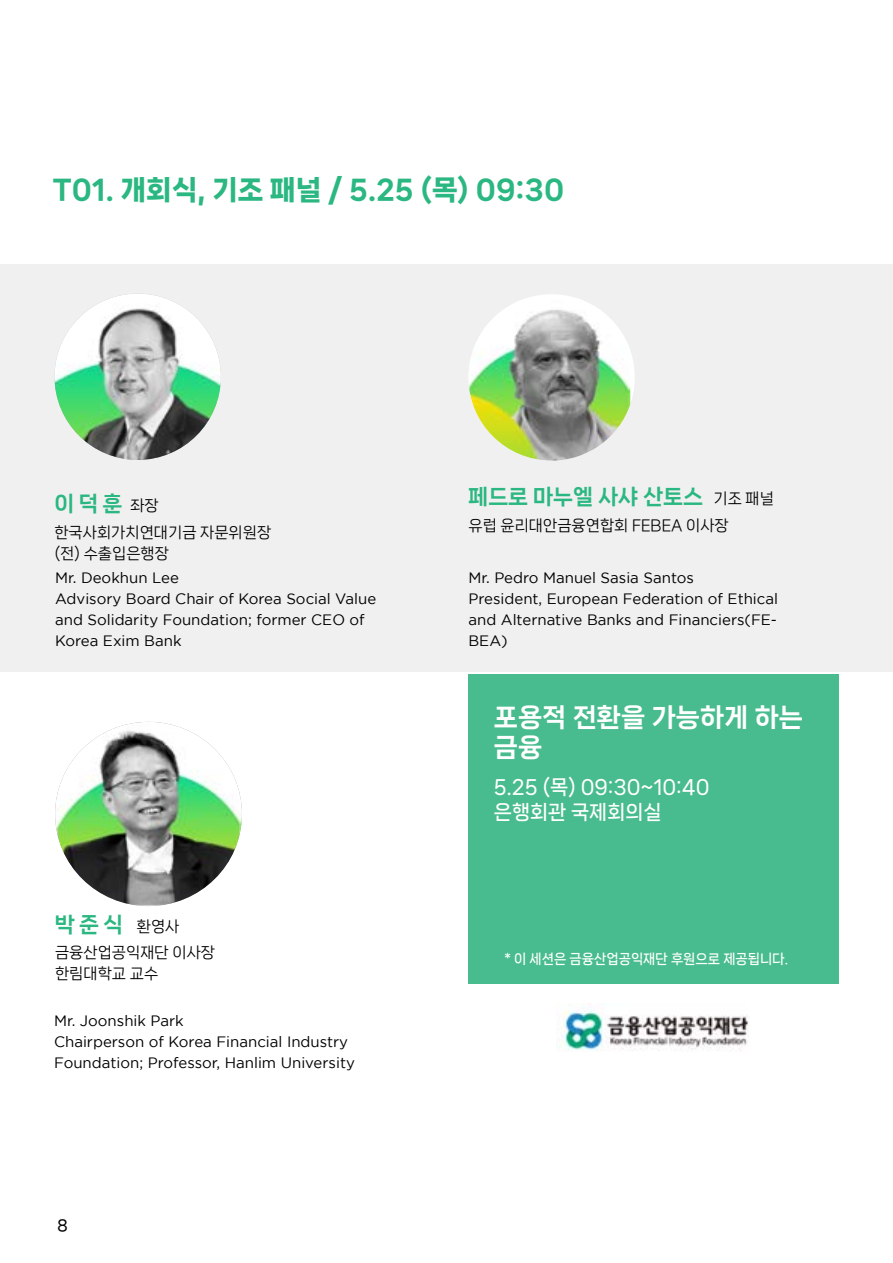
<style>
.page{position:relative;width:893px;height:1263px;background:#fff}
.page>*{position:absolute;margin:0;border:0;box-sizing:border-box;transform-origin:0 0}
.t1{font:27px "Nanum Square Neo e Hv";color:#2bb781}
.t2{font:25.5px/30.6px "Nanum Square Neo d Eb";color:#fff}
.t3{font:21px "Nanum Square Neo d Eb";color:#2bb781}
.t4{font:19.5px/25.5px "Nanum Square Neo c Bd";color:#fff}
.t5{font:15px/21px "Gotham";color:#000}
.t6{font:15px/21px "Nanum Square Neo b Rg";color:#000}
.t7{font:15px "Nanum Square Neo c Bd";color:#000}
.t8{font:13.5px "Nanum Square Neo c Bd";color:#fff;scale:.96 1}
.s1{font-family:"Nanum Square Neo b Rg";font-size:15px;color:#000}
</style>
<div class="page">
<div style="left:0;top:265px;width:893px;height:407px;background:#f1f0f0"></div>
<div style="left:468px;top:674px;width:371px;height:309px;background:#48bc8e"></div>
<img style="left:55px;top:722px;width:187px;height:184px">
<img style="left:468px;top:299px;width:162px;height:162px">
<img style="left:558px;top:1003px;width:191px;height:48px">
<img style="left:55px;top:294px;width:166px;height:166px;border-radius:83px">
<h1 class="t1" style="left:53px;top:175px;width:513px">T01. 개회식, 기조 패널 / 5.25 (목) 09:30</h1>
<h3 class="t3" style="left:54px;top:493px;width:106px">이덕훈 <span class="s1">좌장</span></h3>
<p class="t6" style="left:54px;top:522px;width:218px">한국사회가치연대기금 자문위원장 (전) 수출입은행장</p>
<p class="t5" style="left:55px;top:567px;width:323px">Mr. Deokhun Lee<br>Advisory Board Chair of Korea Social Value and Solidarity Foundation; former CEO of<br>Korea Exim Bank</p>
<h3 class="t3" style="left:55px;top:913px;width:126px">박준식 <span class="s1">환영사</span></h3>
<p class="t6" style="left:55px;top:943px;width:162px">금융산업공익재단 이사장 한림대학교 교수</p>
<p class="t5" style="left:54px;top:1009px;width:302px">Mr. Joonshik Park<br>Chairperson of Korea Financial Industry<br>Foundation; Professor, Hanlim University</p>
<p class="t7" style="left:57px;top:1217px;width:12px">8</p>
<h3 class="t3" style="left:468px;top:486px;width:307px">페드로 마누엘 사샤 산토스 <span class="s1">기조 패널</span></h3>
<p class="t6" style="left:468px;top:515px;width:262px">유럽 윤리대안금융연합회 FEBEA 이사장</p>
<p class="t5" style="left:468px;top:567px;width:311px">Mr. Pedro Manuel Sasia Santos<br>President, European Federation of Ethical and Alternative Banks and Financiers(FE-<br>BEA)</p>
<h2 class="t2" style="left:494px;top:703px;width:311px">포용적 전환을 가능하게 하는 금융</h2>
<h3 class="t4" style="left:494px;top:775px;width:217px">5.25 (목) 09:30~10:40 은행회관 국제회의실</h3>
<p class="t8" style="left:504px;top:951px;width:297px">* 이 세션은 금융산업공익재단 후원으로 제공됩니다.</p>
</div>
